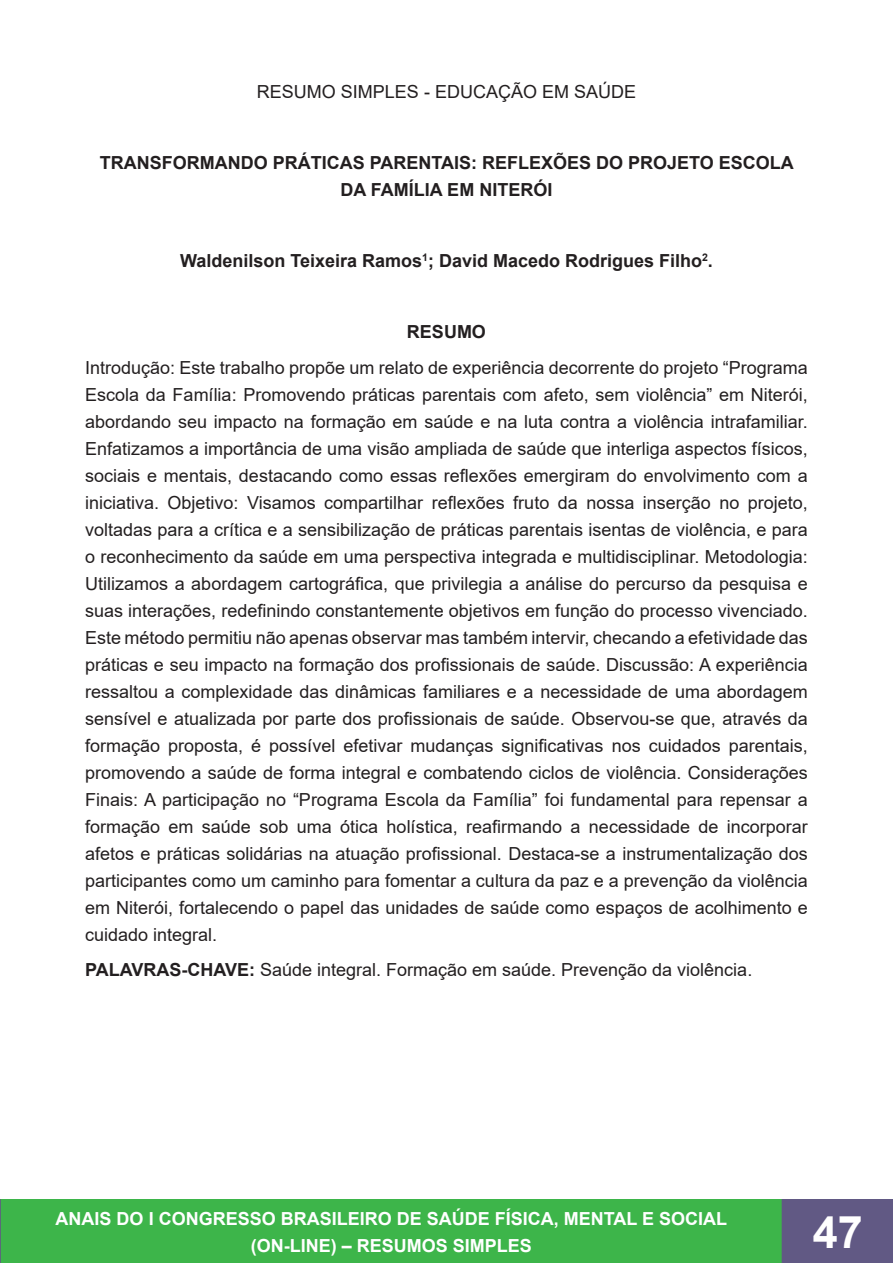
<style>
.page{position:relative;width:893px;height:1263px;background:#fff}
.page>*{position:absolute;margin:0;border:0;box-sizing:border-box;transform-origin:0 0}
.t1{font:700 45px "Arial";color:#fff}
.t2{font:18px/27px "Arial";color:#231f20;text-align:justify}
.t3{font:700 18px/27px "Arial";color:#231f20;text-align:center}
.t4{font:700 18px/27px "Arial";color:#fff;text-align:center}
.s1{font-weight:700}
</style>
<div class="page">
<div style="left:0;top:1200px;width:782px;height:63px;background:#3db54a"></div>
<div style="left:0;top:1199px;width:783px;height:64px;border:2px solid #3db54a"></div>
<svg style="left:0;top:1199px;width:1px;height:64px"></svg>
<div style="left:782px;top:1200px;width:111px;height:63px;background:#615984"></div>
<div style="left:782px;top:1199px;width:111px;height:64px;border:2px solid #615984"></div>
<p class="t2" style="left:257px;top:78px;width:381px">RESUMO SIMPLES - EDUCAÇÃO EM SAÚDE</p>
<p class="t3" style="left:100px;top:150px;width:696px">TRANSFORMANDO PRÁTICAS PARENTAIS: REFLEXÕES DO PROJETO ESCOLA<br>DA FAMÍLIA EM NITERÓI</p>
<p class="t3" style="left:180px;top:248px;width:534px">Waldenilson Teixeira Ramos<sup>1</sup>; David Macedo Rodrigues Filho<sup>2</sup>.</p>
<p class="t3" style="left:407px;top:319px;width:81px">RESUMO</p>
<p class="t2" style="left:85px;top:354px;width:724px">Introdução: Este trabalho propõe um relato de experiência decorrente do projeto “Programa Escola da Família: Promovendo práticas parentais com afeto, sem violência” em Niterói, abordando seu impacto na formação em saúde e na luta contra a violência intrafamiliar.<br>Enfatizamos a importância de uma visão ampliada de saúde que interliga aspectos físicos, sociais e mentais, destacando como essas reflexões emergiram do envolvimento com a iniciativa. Objetivo: Visamos compartilhar reflexões fruto da nossa inserção no projeto, voltadas para a crítica e a sensibilização de práticas parentais isentas de violência, e para o reconhecimento da saúde em uma perspectiva integrada e multidisciplinar. Metodologia:<br>Utilizamos a abordagem cartográfica, que privilegia a análise do percurso da pesquisa e suas interações, redefinindo constantemente objetivos em função do processo vivenciado.<br>Este método permitiu não apenas observar mas também intervir, checando a efetividade das práticas e seu impacto na formação dos profissionais de saúde. Discussão: A experiência ressaltou a complexidade das dinâmicas familiares e a necessidade de uma abordagem sensível e atualizada por parte dos profissionais de saúde. Observou-se que, através da formação proposta, é possível efetivar mudanças significativas nos cuidados parentais, promovendo a saúde de forma integral e combatendo ciclos de violência. Considerações Finais: A participação no “Programa Escola da Família” foi fundamental para repensar a formação em saúde sob uma ótica holística, reafirmando a necessidade de incorporar afetos e práticas solidárias na atuação profissional. Destaca-se a instrumentalização dos participantes como um caminho para fomentar a cultura da paz e a prevenção da violência em Niterói, fortalecendo o papel das unidades de saúde como espaços de acolhimento e cuidado integral.</p>
<p class="t2" style="left:85px;top:956px;width:669px"><span class="s1">PALAVRAS-CHAVE:</span> Saúde integral. Formação em saúde. Prevenção da violência.</p>
<p class="t4" style="left:56px;top:1205px;width:673px">ANAIS DO I CONGRESSO BRASILEIRO DE SAÚDE FÍSICA, MENTAL E SOCIAL (ON-LINE) – RESUMOS SIMPLES</p>
<h1 class="t1" style="left:813px;top:1200px;width:52px">47</h1>
</div>
